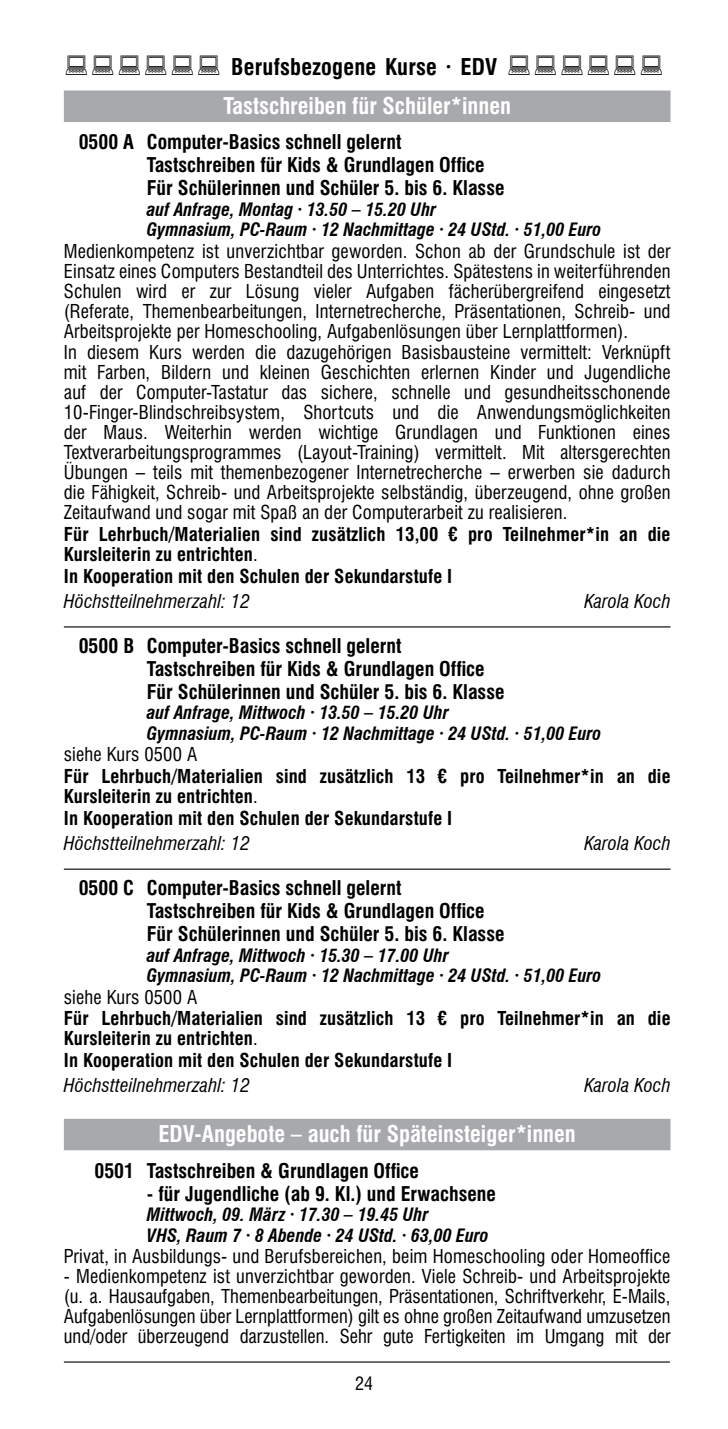
<style>
.page{position:relative;width:728px;height:1429px;background:#fff}
.page>*{position:absolute;margin:0;border:0;box-sizing:border-box;transform-origin:0 0}
.t1{font:700 condensed 22.5px "Swiss 721 BT";color:#fff}
.t2{font:700 condensed 22.5px "Swiss 721 BT";letter-spacing:.01em;color:#000}
.t3{font:700 condensed 19.8px/22.9px "Swiss 721 BT";color:#000}
.t4{font:condensed 18.68px/20px "Swiss 721 BT";letter-spacing:.01em;color:#000;text-align:justify}
.t5{font:700 condensed 18.68px/20px "Swiss 721 BT";letter-spacing:.01em;color:#000}
.t6{font:italic condensed 18.68px "Swiss 721 BT";letter-spacing:.01em;color:#000}
.t7{font:italic 700 condensed 18px/20.7px "Swiss 721 BT";color:#000}
.t8{font:condensed 18px "Swiss 721 BT";color:#000}
.s1{font-weight:400}
</style>
<div class="page">
<hr style="left:64px;top:1361px;width:605px;height:1px;background:#000">
<div style="left:64px;top:90px;width:606px;height:32px;background:#a7a9ac"></div>
<hr style="left:64px;top:626px;width:606px;height:1px;background:#000">
<hr style="left:64px;top:868px;width:606px;height:2px;background:#000">
<div style="left:64px;top:1119px;width:606px;height:31px;background:#a7a9ac"></div>
<p class="t2" style="left:231px;top:53px;width:268px">Berufsbezogene Kurse · EDV</p>
<p class="t1" style="left:223px;top:92px;width:289px">Tastschreiben für Schüler*innen</p>
<p class="t3" style="left:147px;top:131px;width:359px;text-indent:-68px">0500 A Computer-Basics schnell gelernt<br>Tastschreiben für Kids &amp; Grundlagen Office<br>Für Schülerinnen und Schüler 5. bis 6. Klasse</p>
<p class="t7" style="left:147px;top:199px;width:456px">auf Anfrage, Montag · 13.50 – 15.20 Uhr<br>Gymnasium, PC-Raum · 12 Nachmittage · 24 UStd. · 51,00 Euro</p>
<p class="t4" style="left:64px;top:241px;width:607px">Medienkompetenz ist unverzichtbar geworden. Schon ab der Grundschule ist der Einsatz eines Computers Bestandteil des Unterrichtes. Spätestens in weiterführenden Schulen wird er zur Lösung vieler Aufgaben fächerübergreifend eingesetzt (Referate, Themenbearbeitungen, Internetrecherche, Präsentationen, Schreib- und Arbeitsprojekte per Homeschooling, Aufgabenlösungen über Lernplattformen).</p>
<p class="t4" style="left:64px;top:343px;width:607px">In diesem Kurs werden die dazugehörigen Basisbausteine vermittelt: Verknüpft mit Farben, Bildern und kleinen Geschichten erlernen Kinder und Jugendliche auf der Computer-Tastatur das sichere, schnelle und gesundheitsschonende 10-Finger-Blindschreibsystem, Shortcuts und die Anwendungsmöglichkeiten der Maus. Weiterhin werden wichtige Grundlagen und Funktionen eines Textverarbeitungsprogrammes (Layout-Training) vermittelt. Mit altersgerechten Übungen – teils mit themenbezogener Internetrecherche – erwerben sie dadurch die Fähigkeit, Schreib- und Arbeitsprojekte selbständig, überzeugend, ohne großen Zeitaufwand und sogar mit Spaß an der Computerarbeit zu realisieren.</p>
<p class="t5" style="left:64px;top:524px;width:607px">Für Lehrbuch/Materialien sind zusätzlich 13,00 ¤ pro Teilnehmer*in an die<br>Kursleiterin zu entrichten<span class="s1">.</span></p>
<p class="t5" style="left:64px;top:566px;width:389px">In Kooperation mit den Schulen der Sekundarstufe I</p>
<p class="t6" style="left:64px;top:590px;width:187px">Höchstteilnehmerzahl: 12</p>
<p class="t6" style="left:584px;top:590px;width:88px">Karola Koch</p>
<p class="t3" style="left:147px;top:634px;width:359px;text-indent:-68px">0500 B Computer-Basics schnell gelernt<br>Tastschreiben für Kids &amp; Grundlagen Office<br>Für Schülerinnen und Schüler 5. bis 6. Klasse</p>
<p class="t7" style="left:147px;top:702px;width:456px">auf Anfrage, Mittwoch · 13.50 – 15.20 Uhr<br>Gymnasium, PC-Raum · 12 Nachmittage · 24 UStd. · 51,00 Euro</p>
<p class="t4" style="left:64px;top:744px;width:135px">siehe Kurs 0500 A</p>
<p class="t5" style="left:64px;top:766px;width:607px">Für Lehrbuch/Materialien sind zusätzlich 13 ¤ pro Teilnehmer*in an die<br>Kursleiterin zu entrichten<span class="s1">.</span></p>
<p class="t5" style="left:64px;top:808px;width:389px">In Kooperation mit den Schulen der Sekundarstufe I</p>
<p class="t6" style="left:64px;top:832px;width:187px">Höchstteilnehmerzahl: 12</p>
<p class="t6" style="left:584px;top:832px;width:88px">Karola Koch</p>
<p class="t3" style="left:147px;top:876px;width:359px;text-indent:-68px">0500 C Computer-Basics schnell gelernt<br>Tastschreiben für Kids &amp; Grundlagen Office<br>Für Schülerinnen und Schüler 5. bis 6. Klasse</p>
<p class="t7" style="left:147px;top:945px;width:456px">auf Anfrage, Mittwoch · 15.30 – 17.00 Uhr<br>Gymnasium, PC-Raum · 12 Nachmittage · 24 UStd. · 51,00 Euro</p>
<p class="t4" style="left:64px;top:986px;width:135px">siehe Kurs 0500 A</p>
<p class="t5" style="left:64px;top:1008px;width:607px">Für Lehrbuch/Materialien sind zusätzlich 13 ¤ pro Teilnehmer*in an die<br>Kursleiterin zu entrichten<span class="s1">.</span></p>
<p class="t5" style="left:64px;top:1050px;width:389px">In Kooperation mit den Schulen der Sekundarstufe I</p>
<p class="t6" style="left:64px;top:1074px;width:187px">Höchstteilnehmerzahl: 12</p>
<p class="t6" style="left:584px;top:1074px;width:88px">Karola Koch</p>
<p class="t1" style="left:158px;top:1120px;width:418px">EDV-Angebote – auch für Späteinsteiger*innen</p>
<p class="t3" style="left:94px;top:1159px;width:326px">0501 Tastschreiben &amp; Grundlagen Office</p>
<p class="t3" style="left:147px;top:1182px;width:350px">- für Jugendliche (ab 9. Kl.) und Erwachsene</p>
<p class="t7" style="left:147px;top:1204px;width:343px">Mittwoch, 09. März · 17.30 – 19.45 Uhr<br>VHS, Raum 7 · 8 Abende · 24 UStd. · 63,00 Euro</p>
<p class="t4" style="left:64px;top:1246px;width:607px">Privat, in Ausbildungs- und Berufsbereichen, beim Homeschooling oder Homeoffice</p>
<p class="t4" style="left:64px;top:1266px;width:607px">- Medienkompetenz ist unverzichtbar geworden. Viele Schreib- und Arbeitsprojekte (u. a. Hausaufgaben, Themenbearbeitungen, Präsentationen, Schriftverkehr, E-Mails, Aufgabenlösungen über Lernplattformen) gilt es ohne großen Zeitaufwand umzusetzen und/oder überzeugend darzustellen. Sehr gute Fertigkeiten im Umgang mit der</p>
<p class="t8" style="left:355px;top:1373px;width:19px">24</p>
</div>
